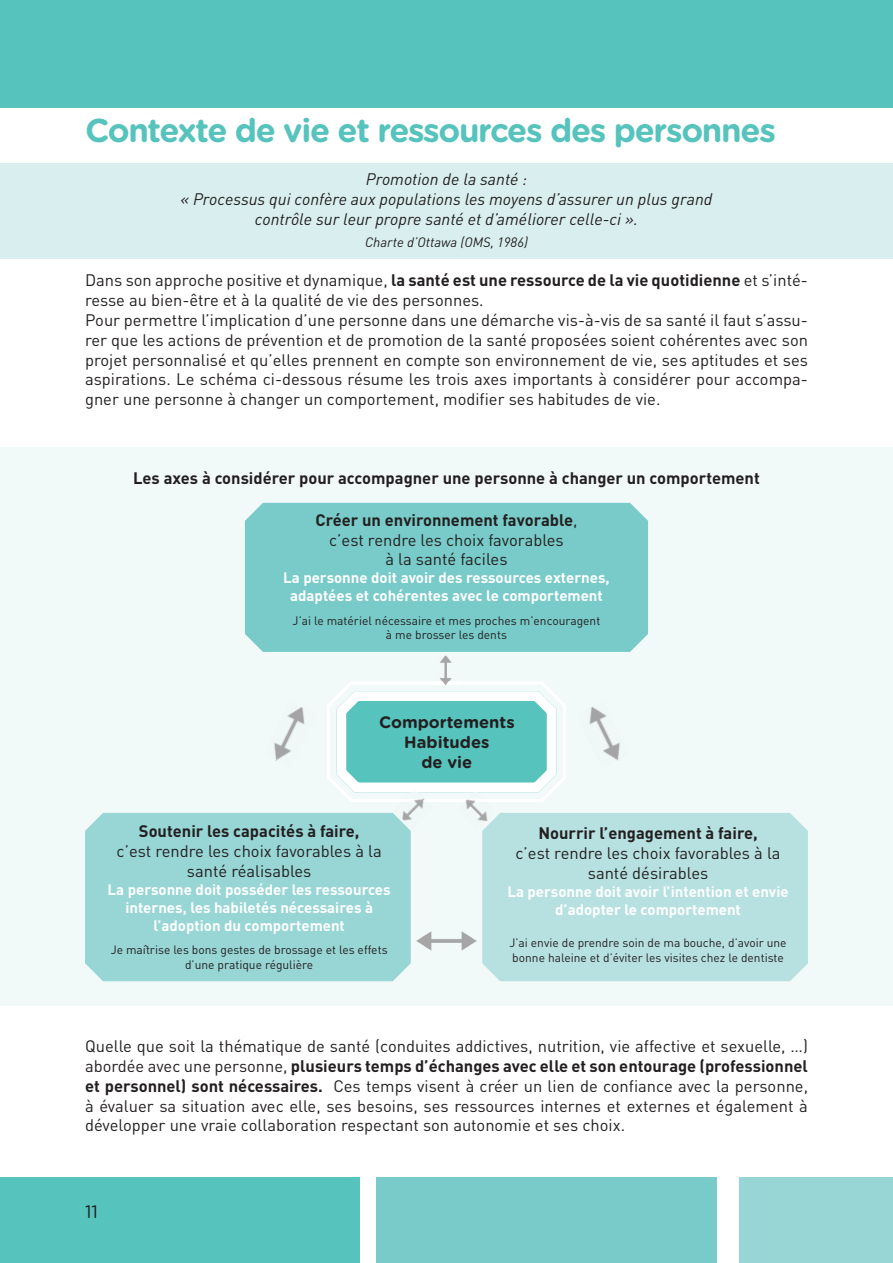
<style>
.page{position:relative;width:893px;height:1263px;background:#fff}
.page>*{position:absolute;margin:0;border:0;box-sizing:border-box;transform-origin:0 0}
.t1{font:700 33px "Gotham Rounded";letter-spacing:-.04em;color:#56c3bd}
.t2{font:18px "Gotham Rounded";color:#231f20}
.t3{font:500 16.5px/19.8px "DIN";color:#231f20}
.t4{font:16.5px/19.8px "DIN";color:#231f20;text-align:center}
.t5{font:italic 16.5px/19.8px "DIN";color:#231f20;text-align:center}
.t6{font:700 16.5px "DIN";color:#231f20}
.t7{font:700 16.5px/19.8px "Gotham Rounded";color:#231f20;text-align:center}
.t8{font:700 15px/18px "DIN";color:#fff;text-align:center}
.t9{font:italic 13.5px "DIN";color:#231f20}
.t10{font:12px/14.4px "DIN";color:#231f20;text-align:center}
.s1{font-weight:700}
</style>
<div class="page">
<div style="left:0;top:1178px;width:359px;height:85px;background:#56c3bd"></div>
<div style="left:0;top:0;width:893px;height:108px;background:#56c3bd"></div>
<div style="left:376px;top:1178px;width:340px;height:85px;background:#78cbc9"></div>
<div style="left:740px;top:1178px;width:153px;height:85px;background:#97d6d5"></div>
<div style="left:0;top:447px;width:893px;height:559px;background:#f1f9f9"></div>
<div style="left:0;top:163px;width:893px;height:96px;background:#d9efef"></div>
<div style="left:245px;top:503px;width:403px;height:149px;background:#78cbc9"></div>
<div style="left:85px;top:813px;width:326px;height:168px;background:#97d6d5"></div>
<div style="left:482px;top:813px;width:326px;height:168px;background:#b7e1e1"></div>
<img style="left:417px;top:931px;width:59px;height:20px">
<img style="left:440px;top:656px;width:12px;height:25px">
<img style="left:393px;top:802px;width:31px;height:27px">
<img style="left:466px;top:802px;width:30px;height:29px">
<svg style="left:327px;top:681px;width:239px;height:121px"></svg>
<img style="left:589px;top:706px;width:31px;height:55px">
<img style="left:274px;top:707px;width:31px;height:54px">
<h1 class="t1" style="left:85px;top:106px;width:692px">Contexte de vie et ressources des personnes</h1>
<p class="t5" style="left:180px;top:169px;width:533px">Promotion de la santé :<br>« Processus qui confère aux populations les moyens d’assurer un plus grand contrôle sur leur propre santé et d’améliorer celle-ci ».</p>
<p class="t9" style="left:365px;top:233px;width:164px">Charte d’Ottawa (OMS, 1986)</p>
<p class="t3" style="left:85px;top:270px;width:724px">Dans son approche positive et dynamique, <span class="s1">la santé est une ressource de la vie quotidienne</span> et s’inté&shy;resse au bien-être et à la qualité de vie des personnes.<br>Pour permettre l’implication d’une personne dans une démarche vis-à-vis de sa santé il faut s’assu&shy;rer que les actions de prévention et de promotion de la santé proposées soient cohérentes avec son projet personnalisé et qu’elles prennent en compte son environnement de vie, ses aptitudes et ses aspirations. Le schéma ci-dessous résume les trois axes importants à considérer pour accompa&shy;gner une personne à changer un comportement, modifier ses habitudes de vie.</p>
<p class="t6" style="left:133px;top:468px;width:628px">Les axes à considérer pour accompagner une personne à changer un comportement</p>
<p class="t4" style="left:316px;top:510px;width:263px"><span class="s1">Créer un environnement favorable</span>, c’est rendre les choix favorables<br>à la santé faciles</p>
<p class="t8" style="left:283px;top:568px;width:328px">La personne doit avoir des ressources externes, adaptées et cohérentes avec le comportement</p>
<p class="t10" style="left:293px;top:613px;width:309px">J’ai le matériel nécessaire et mes proches m’encouragent à me brosser les dents</p>
<p class="t7" style="left:379px;top:712px;width:137px">Comportements<br>Habitudes<br>de vie</p>
<p class="t6" style="left:139px;top:820px;width:222px">Soutenir les capacités à faire,</p>
<p class="t4" style="left:117px;top:841px;width:267px">c’est rendre les choix favorables à la santé réalisables</p>
<p class="t8" style="left:108px;top:880px;width:285px">La personne doit posséder les ressources internes, les habiletés nécessaires à l’adoption du comportement</p>
<p class="t10" style="left:111px;top:942px;width:278px">Je maîtrise les bons gestes de brossage et les effets d’une pratique régulière</p>
<p class="t6" style="left:538px;top:822px;width:221px">Nourrir l’engagement à faire,</p>
<p class="t4" style="left:515px;top:843px;width:267px">c’est rendre les choix favorables à la santé désirables</p>
<p class="t8" style="left:507px;top:882px;width:283px">La personne doit avoir l’intention et envie d’adopter le comportement</p>
<p class="t10" style="left:509px;top:935px;width:279px;text-align:left">J’ai envie de prendre soin de ma bouche, d’avoir une bonne haleine et d’éviter les visites chez le dentiste</p>
<p class="t3" style="left:85px;top:1036px;width:724px;text-align:justify">Quelle que soit la thématique de santé (conduites addictives, nutrition, vie affective et sexuelle, …) abordée avec une personne, <span class="s1">plusieurs temps d’échanges avec elle et son entourage (professionnel et personnel) sont nécessaires.</span> Ces temps visent à créer un lien de confiance avec la personne, à évaluer sa situation avec elle, ses besoins, ses ressources internes et externes et également à développer une vraie collaboration respectant son autonomie et ses choix.</p>
<p class="t2" style="left:85px;top:1199px;width:14px">11</p>
</div>
